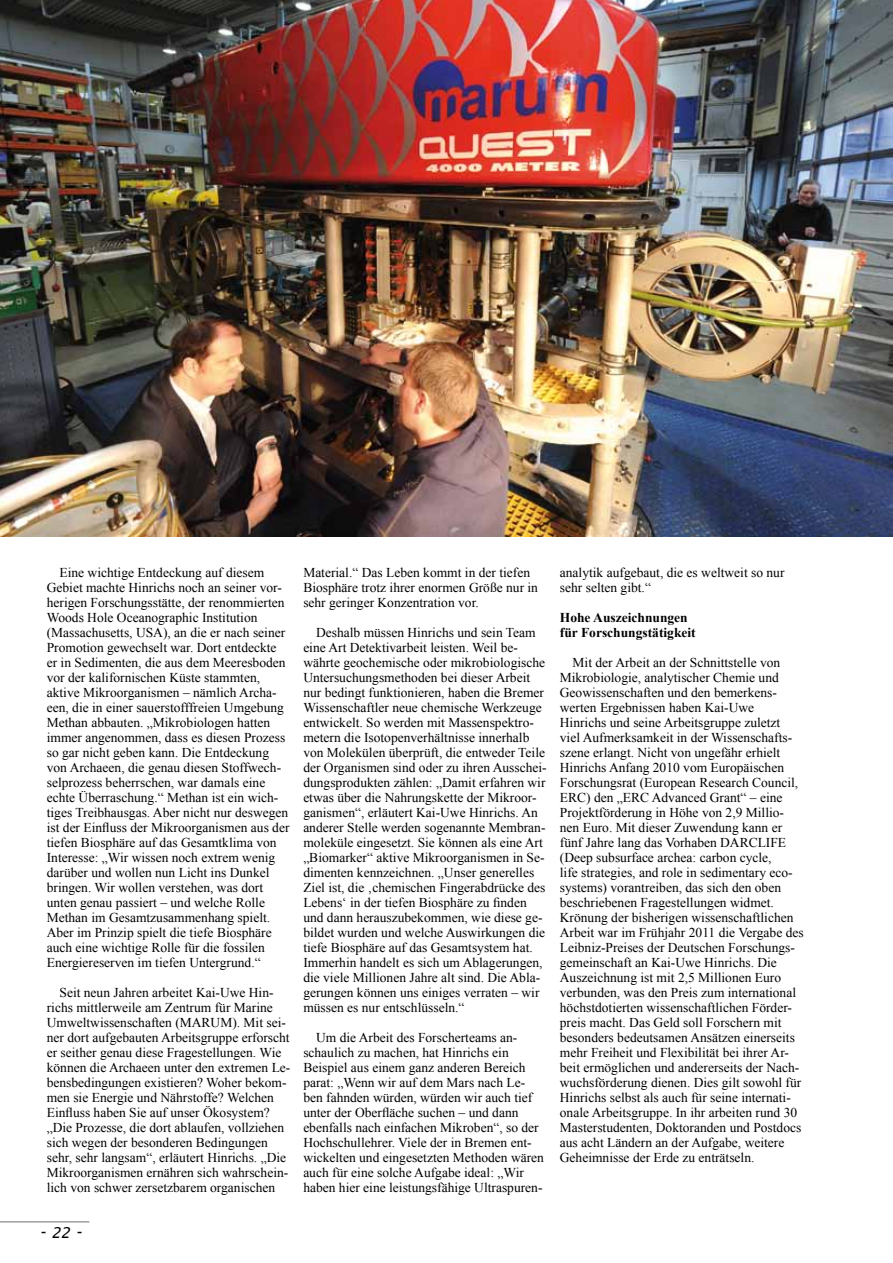
<style>
.page{position:relative;width:893px;height:1263px;background:#fff}
.page>*{position:absolute;margin:0;border:0;box-sizing:border-box;transform-origin:0 0}
.t1{font:italic 18px "Lucida Sans";color:#000}
.t2{font:13.5px/15px "Times New Roman";color:#000}
.t3{font:700 13.5px/15px "Times New Roman";color:#000}
.s1{font-size:15px}
</style>
<div class="page">
<hr style="left:0;top:1221px;width:89px;height:1px;background:#9c9e9f">
<img style="left:0;top:0;width:893px;height:536px">
<p class="t2" style="left:47px;top:565px;width:244px;text-indent:13px">Eine wichtige Entdeckung auf diesem Gebiet machte Hinrichs noch an seiner vor&shy;herigen Forschungsstätte, der renommierten Woods Hole Oceanographic Institution (Massachusetts, USA), an die er nach seiner Promotion gewechselt war. Dort entdeckte er in Sedimenten, die aus dem Meeresboden vor der kalifornischen Küste stammten, aktive Mikroorganismen – nämlich Archa&shy;een, die in einer sauerstofffreien Umgebung Methan abbauten. „Mikrobiologen hatten immer angenommen, dass es diesen Prozess so gar nicht geben kann. Die Entdeckung von Archaeen, die genau diesen Stoffwech&shy;selprozess beherrschen, war damals eine echte Überraschung.“ Methan ist ein wich&shy;tiges Treibhausgas. Aber nicht nur deswegen ist der Einfluss der Mikroorganismen aus der tiefen Biosphäre auf das Gesamtklima von Interesse: „Wir wissen noch extrem wenig darüber und wollen nun Licht ins Dunkel bringen. Wir wollen verstehen, was dort unten genau passiert – und welche Rolle Methan im Gesamtzusammenhang spielt.<br>Aber im Prinzip spielt die tiefe Biosphäre auch eine wichtige Rolle für die fossilen Energiereserven im tiefen Untergrund.“</p>
<p class="t2" style="left:47px;top:985px;width:245px;text-indent:13px">Seit neun Jahren arbeitet Kai-Uwe Hin&shy;richs mittlerweile am Zentrum für Marine Umweltwissenschaften (MARUM). Mit sei&shy;ner dort aufgebauten Arbeitsgruppe erforscht er seither genau diese Fragestellungen. Wie können die Archaeen unter den extremen Le&shy;bensbedingungen existieren? Woher bekom&shy;men sie Energie und Nährstoffe? Welchen Einfluss haben Sie auf unser Ökosystem? „Die Prozesse, die dort ablaufen, vollziehen sich wegen der besonderen Bedingungen sehr, sehr langsam“, erläutert Hinrichs. „Die Mikroorganismen ernähren sich wahrschein&shy;lich von schwer zersetzbarem organischen</p>
<h1 class="t1" style="left:40px;top:1221px;width:43px">- <span class="s1">22</span> -</h1>
<p class="t2" style="left:303px;top:565px;width:236px">Material.“ Das Leben kommt in der tiefen<br>Biosphäre trotz ihrer enormen Größe nur in sehr geringer Konzentration vor.</p>
<p class="t2" style="left:303px;top:625px;width:245px;text-indent:13px">Deshalb müssen Hinrichs und sein Team eine Art Detektivarbeit leisten. Weil be&shy;währte geochemische oder mikrobiologische Untersuchungsmethoden bei dieser Arbeit nur bedingt funktionieren, haben die Bremer Wissenschaftler neue chemische Werkzeuge entwickelt. So werden mit Massenspektro&shy;metern die Isotopenverhältnisse innerhalb von Molekülen überprüft, die entweder Teile der Organismen sind oder zu ihren Ausschei&shy;dungsprodukten zählen: „Damit erfahren wir etwas über die Nahrungskette der Mikroor&shy;ganismen“, erläutert Kai-Uwe Hinrichs. An anderer Stelle werden sogenannte Membran&shy;moleküle eingesetzt. Sie können als eine Art „Biomarker“ aktive Mikroorganismen in Se&shy;dimenten kennzeichnen. „Unser generelles Ziel ist, die ‚chemischen Fingerabdrücke des Lebens‘ in der tiefen Biosphäre zu finden und dann herauszubekommen, wie diese ge&shy;bildet wurden und welche Auswirkungen die tiefe Biosphäre auf das Gesamtsystem hat.<br>Immerhin handelt es sich um Ablagerungen, die viele Millionen Jahre alt sind. Die Abla&shy;gerungen können uns einiges verraten – wir müssen es nur entschlüsseln.“</p>
<p class="t2" style="left:303px;top:1030px;width:242px;text-indent:13px">Um die Arbeit des Forscherteams an&shy;schaulich zu machen, hat Hinrichs ein Beispiel aus einem ganz anderen Bereich parat: „Wenn wir auf dem Mars nach Le&shy;ben fahnden würden, würden wir auch tief unter der Oberfläche suchen – und dann ebenfalls nach einfachen Mikroben“, so der Hochschullehrer. Viele der in Bremen ent&shy;wickelten und eingesetzten Methoden wären auch für eine solche Aufgabe ideal: „Wir haben hier eine leistungsfähige Ultraspuren-</p>
<p class="t2" style="left:560px;top:565px;width:226px">analytik aufgebaut, die es weltweit so nur sehr selten gibt.“</p>
<p class="t3" style="left:560px;top:610px;width:137px">Hohe Auszeichnungen für Forschungstätigkeit</p>
<p class="t2" style="left:560px;top:655px;width:245px;text-indent:13px">Mit der Arbeit an der Schnittstelle von Mikrobiologie, analytischer Chemie und Geowissenschaften und den bemerkens&shy;werten Ergebnissen haben Kai-Uwe Hinrichs und seine Arbeitsgruppe zuletzt viel Aufmerksamkeit in der Wissenschafts&shy;szene erlangt. Nicht von ungefähr erhielt Hinrichs Anfang 2010 vom Europäischen Forschungsrat (European Research Council, ERC) den „ERC Advanced Grant“ – eine Projektförderung in Höhe von 2,9 Millio&shy;nen Euro. Mit dieser Zuwendung kann er fünf Jahre lang das Vorhaben DARCLIFE (Deep subsurface archea: carbon cycle,<br>life strategies, and role in sedimentary eco&shy;systems) vorantreiben, das sich den oben beschriebenen Fragestellungen widmet.<br>Krönung der bisherigen wissenschaftlichen Arbeit war im Frühjahr 2011 die Vergabe des Leibniz-Preises der Deutschen Forschungs&shy;gemeinschaft an Kai-Uwe Hinrichs. Die Auszeichnung ist mit 2,5 Millionen Euro verbunden, was den Preis zum international höchstdotierten wissenschaftlichen Förder&shy;preis macht. Das Geld soll Forschern mit besonders bedeutsamen Ansätzen einerseits mehr Freiheit und Flexibilität bei ihrer Ar&shy;beit ermöglichen und andererseits der Nach&shy;wuchsförderung dienen. Dies gilt sowohl für Hinrichs selbst als auch für seine internati&shy;onale Arbeitsgruppe. In ihr arbeiten rund 30<br>Masterstudenten, Doktoranden und Postdocs aus acht Ländern an der Aufgabe, weitere Geheimnisse der Erde zu enträtseln.</p>
</div>
